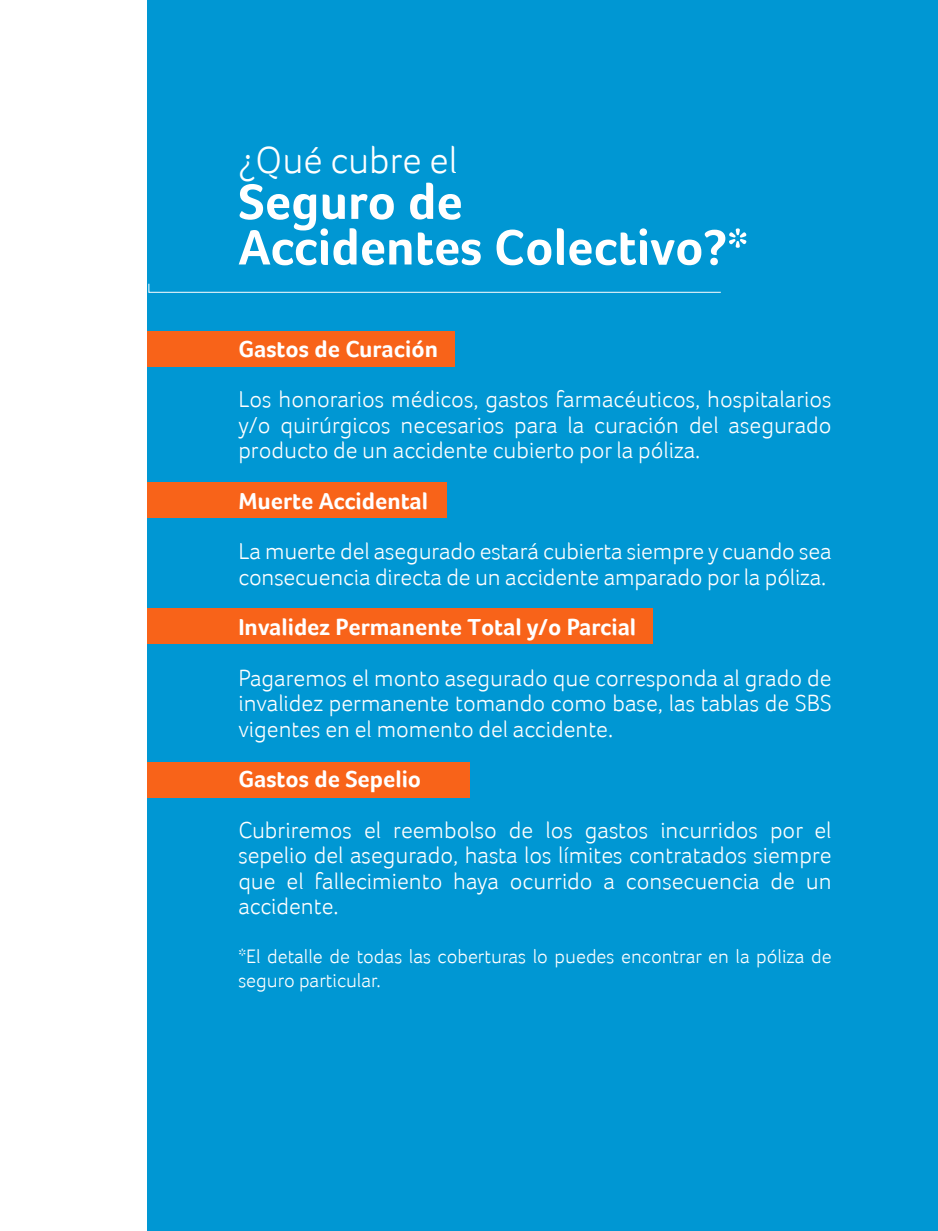
<style>
.page{position:relative;width:938px;height:1231px;background:#fff}
.page>*{position:absolute;margin:0;border:0;box-sizing:border-box;transform-origin:0 0}
.t1{font:700 51.12px/45.6px "Foco";color:#fff}
.t2{font:300 38.75px "Foco";color:#fff}
.t3{font:300 23.75px/25.4px "Foco";color:#fff;text-align:justify}
.t4{font:700 23.75px "Foco";color:#fff}
.t5{font:300 20px/23.8px "Foco";color:#fff}
</style>
<div class="page">
<div style="left:147px;top:0;width:791px;height:1230px;background:#0097d3"></div>
<svg style="left:148px;top:283px;width:573px;height:10px"></svg>
<div style="left:147px;top:762px;width:322px;height:36px;background:#f86319"></div>
<div style="left:147px;top:608px;width:505px;height:36px;background:#f86319"></div>
<div style="left:147px;top:331px;width:307px;height:35px;background:#f86319"></div>
<div style="left:147px;top:482px;width:300px;height:36px;background:#f86319"></div>
<h2 class="t2" style="left:238px;top:138px;width:220px">¿Qué cubre el</h2>
<h1 class="t1" style="left:238px;top:178px;width:511px">Seguro de<br>Accidentes Colectivo?*</h1>
<p class="t4" style="left:238px;top:335px;width:201px">Gastos de Curación</p>
<p class="t3" style="left:238px;top:386px;width:594px">Los honorarios médicos, gastos farmacéuticos, hospitalarios y/o quirúrgicos necesarios para la curación del asegurado producto de un accidente cubierto por la póliza.</p>
<p class="t4" style="left:238px;top:486px;width:191px">Muerte Accidental</p>
<p class="t3" style="left:238px;top:538px;width:594px">La muerte del asegurado estará cubierta siempre y cuando sea consecuencia directa de un accidente amparado por la póliza.</p>
<p class="t4" style="left:238px;top:613px;width:399px">Invalidez Permanente Total y/o Parcial</p>
<p class="t3" style="left:238px;top:665px;width:594px">Pagaremos el monto asegurado que corresponda al grado de invalidez permanente tomando como base, las tablas de SBS vigentes en el momento del accidente.</p>
<p class="t4" style="left:238px;top:765px;width:184px">Gastos de Sepelio</p>
<p class="t3" style="left:238px;top:817px;width:594px">Cubriremos el reembolso de los gastos incurridos por el sepelio del asegurado, hasta los límites contratados siempre que el fallecimiento haya ocurrido a consecuencia de un accidente.</p>
<p class="t5" style="left:238px;top:944px;width:594px">*El detalle de todas las coberturas lo puedes encontrar en la póliza de seguro particular.</p>
</div>
